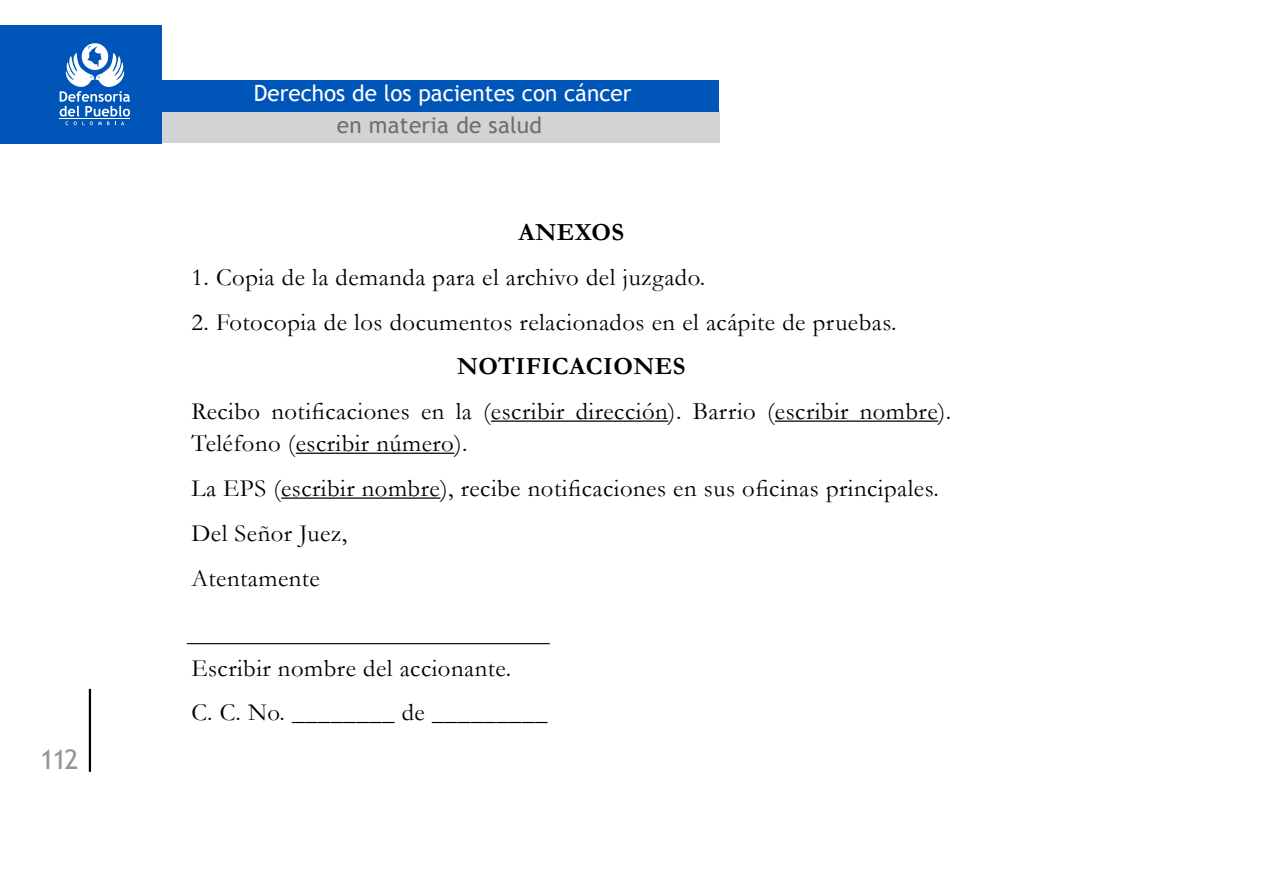
<style>
.page{position:relative;width:1282px;height:893px;background:#fff}
.page>*{position:absolute;margin:0;border:0;box-sizing:border-box;transform-origin:0 0}
.t1{font:27px "Trebuchet MS";color:#939598}
.t2{font:24.75px/44.8px "Garamond";letter-spacing:.02em;color:#000}
.t3{font:700 24.75px "Garamond";letter-spacing:.02em;color:#000}
.t4{font:22.5px "Trebuchet MS";color:#fff}
.t5{font:22.5px "Trebuchet MS";letter-spacing:.01em;color:#6d6e71}
</style>
<div class="page">
<div style="left:158px;top:111px;width:562px;height:32px;background:#d1d3d4"></div>
<div style="left:158px;top:80px;width:561px;height:31px;background:#0055b8"></div>
<div style="left:0;top:25px;width:161px;height:118px;background:#0055b8"></div>
<hr style="left:89px;top:689px;width:2px;height:83px;background:#000">
<svg style="left:60px;top:43px;width:70px;height:82px"></svg>
<hr style="left:491px;top:420px;width:177px;height:2px;background:#000">
<hr style="left:775px;top:420px;width:163px;height:2px;background:#000">
<hr style="left:296px;top:453px;width:158px;height:1px;background:#000">
<hr style="left:281px;top:497px;width:159px;height:2px;background:#000">
<hr style="left:187px;top:643px;width:363px;height:1px;background:#000">
<p class="t1" style="left:40px;top:744px;width:40px">112</p>
<p class="t4" style="left:254px;top:80px;width:379px">Derechos de los pacientes con cáncer</p>
<p class="t5" style="left:337px;top:112px;width:207px">en materia de salud</p>
<p class="t3" style="left:519px;top:215px;width:107px">ANEXOS</p>
<p class="t2" style="left:191px;top:254px;width:515px">1. Copia de la demanda para el archivo del juzgado.</p>
<p class="t2" style="left:191px;top:299px;width:707px">2. Fotocopia de los documentos relacionados en el acápite de pruebas.</p>
<p class="t3" style="left:457px;top:350px;width:230px">NOTIFICACIONES</p>
<p class="t2" style="left:191px;top:395px;width:762px;line-height:32.2px">Recibo notificaciones en la (escribir dirección). Barrio (escribir nombre).<br>Teléfono (escribir número).</p>
<p class="t2" style="left:191px;top:465px;width:749px">La EPS (escribir nombre), recibe notificaciones en sus oficinas principales.<br>Del Señor Juez,<br>Atentamente</p>
<p class="t2" style="left:191px;top:645px;width:358px">Escribir nombre del accionante.<br>C. C. No. ________ de _________</p>
</div>
